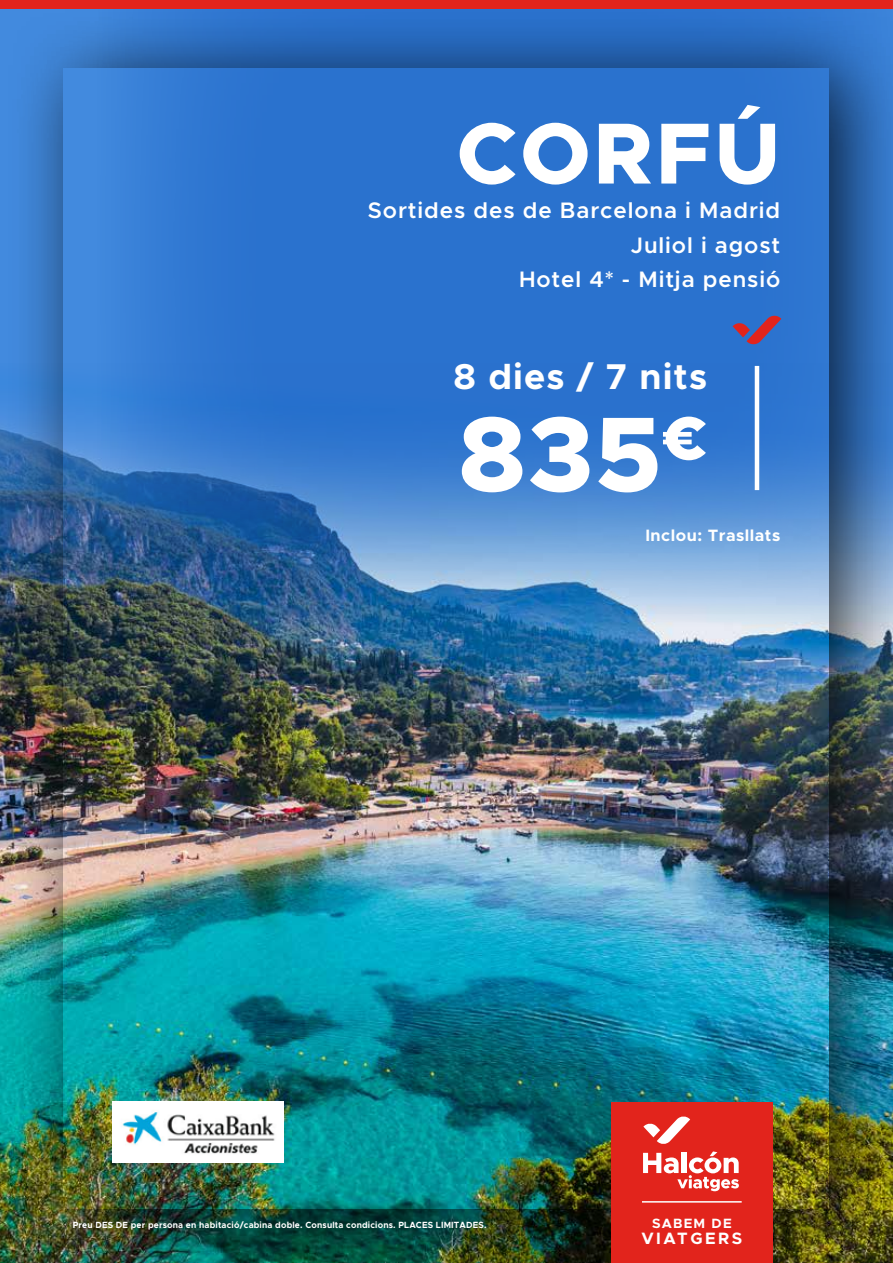
<style>
.page{position:relative;width:893px;height:1263px;background:#fff}
.page>*{position:absolute;margin:0;border:0;box-sizing:border-box;transform-origin:0 0}
.t1{font:800 106.5px "Metropolis";color:#fff}
.t2{font:800 87px "Metropolis";letter-spacing:.03em;color:#fff}
.t3{font:700 36px "Metropolis";letter-spacing:.03em;color:#fff}
.t4{font:600 22.5px/34.5px "Metropolis";letter-spacing:.04em;color:#fff;text-align:right}
.t5{font:700 16.5px "Metropolis";letter-spacing:.03em;color:#fff}
.t6{font:700 16.5px "Metropolis";letter-spacing:.15em;color:#fff}
.t7{font:700 13.5px "Metropolis";letter-spacing:.09em;color:#fff}
.t8{font:700 9px "Metropolis";letter-spacing:.02em;color:#fff;scale:.95 1}
</style>
<div class="page">
<div style="left:6px;top:6px;width:887px;height:1257px;background:#000;opacity:.75"></div>
<img style="left:64px;top:68px;width:765px;height:1141px">
<img style="left:113px;top:1102px;width:170px;height:60px">
<svg style="left:96px;top:9px;width:797px;height:618px;background:#3777c6"></svg>
<svg style="left:733px;top:315px;width:48px;height:30px"></svg>
<hr style="left:755px;top:366px;width:4px;height:124px;background:#fff">
<div style="left:0;top:0;width:893px;height:9px;background:#e2241c"></div>
<div style="left:611px;top:1102px;width:162px;height:161px;background:#e2241c"></div>
<hr style="left:642px;top:1201px;width:100px;height:1px;background:#fff">
<svg style="left:643px;top:1116px;width:47px;height:28px"></svg>
<svg style="left:643px;top:1151px;width:96px;height:40px"></svg>
<h2 class="t2" style="left:456px;top:98px;width:325px">CORFÚ</h2>
<h3 class="t4" style="left:368px;top:193px;width:414px">Sortides des de Barcelona i Madrid<br>Juliol i agost<br>Hotel 4* - Mitja pensió</h3>
<h3 class="t3" style="left:454px;top:354px;width:255px">8 dies / 7 nits</h3>
<h1 class="t1" style="left:458px;top:386px;width:250px">835<sup>€</sup></h1>
<h3 class="t5" style="left:645px;top:524px;width:136px">Inclou: Trasllats</h3>
<p class="t8" style="left:73px;top:1219px;width:437px">Preu DES DE per persona en habitació/cabina doble. Consulta condicions. PLACES LIMITADES.</p>
<h3 class="t7" style="left:652px;top:1214px;width:81px">SABEM DE</h3>
<h3 class="t6" style="left:641px;top:1228px;width:102px">VIATGERS</h3>
</div>
